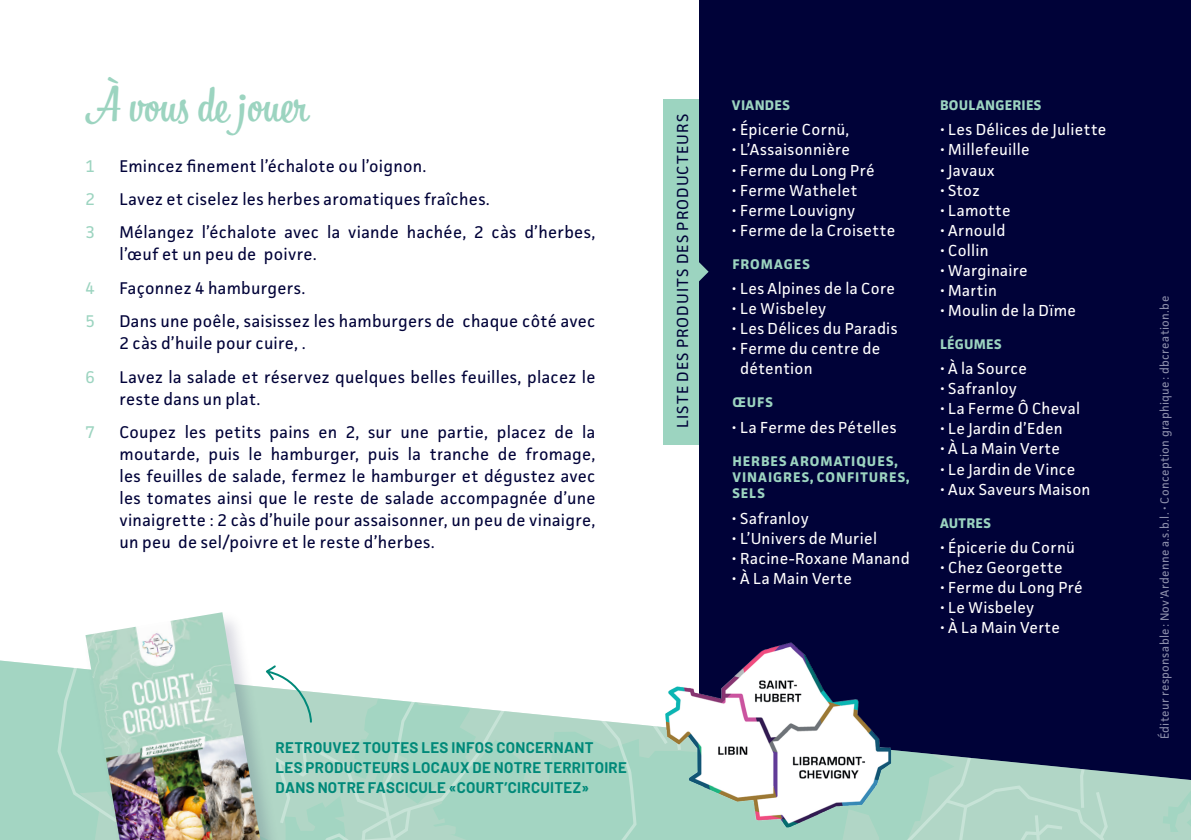
<style>
.page{position:relative;width:1191px;height:840px;background:#fff}
.page>*{position:absolute;margin:0;border:0;box-sizing:border-box;transform-origin:0 0}
.t1{font:47.8px "Bistro Script";color:#9cd4c0}
.Recette{font:17px/22px "Facit";letter-spacing:.015em;color:#000238}
.Recette-2{font:17px "Facit";color:#9cd4c0}
.Recette-3{font:16px/20px "Facit";letter-spacing:.015em;color:#fff}
.Recette-4{font:16px "Facit";letter-spacing:.065em;color:#000238}
.t2{font:700 15px/20px "Barlow";letter-spacing:.02em;color:#008979}
.Recette-5{font:700 14px/16px "Facit";letter-spacing:.065em;color:#9cd4c0}
.Recette-6{font:700 14px "Facit";letter-spacing:.02em;color:#9cd4c0}
.Recette-7{font:700 14px "Facit";letter-spacing:.015em;color:#9cd4c0}
.Recette-8{font:700 14px "Facit";letter-spacing:.025em;color:#9cd4c0}
.t3{font:12px "Facit";letter-spacing:.03em;color:#9092ae}
</style>
<div class="page">
<div style="left:699px;top:0;width:492px;height:839px;background:#000238"></div>
<div style="left:0;top:660px;width:56px;height:179px;background:#a3d5c2"></div>
<img style="left:752px;top:642px;width:56px;height:18px">
<img style="left:85px;top:612px;width:157px;height:48px">
<svg style="left:56px;top:660px;width:1135px;height:179px"></svg>
<div style="left:664px;top:99px;width:35px;height:345px;background:#9cd4c0"></div>
<svg style="left:699px;top:262px;width:9px;height:19px"></svg>
<p class="t1" style="left:85px;top:76px;width:223px">À vous de jouer</p>
<p class="Recette-2" style="left:85px;top:155px;width:11px">1</p>
<p class="Recette" style="left:119px;top:154px;width:308px">Emincez finement l’échalote ou l’oignon.</p>
<p class="Recette-2" style="left:85px;top:188px;width:11px">2</p>
<p class="Recette" style="left:119px;top:188px;width:372px">Lavez et ciselez les herbes aromatiques fraîches.</p>
<p class="Recette-2" style="left:85px;top:222px;width:11px">3</p>
<p class="Recette" style="left:119px;top:221px;width:477px">Mélangez l’échalote avec la viande hachée, 2 càs d’herbes, l’œuf et un peu de poivre.</p>
<p class="Recette-2" style="left:85px;top:277px;width:11px">4</p>
<p class="Recette" style="left:119px;top:276px;width:187px">Façonnez 4 hamburgers.</p>
<p class="Recette-2" style="left:85px;top:310px;width:11px">5</p>
<p class="Recette" style="left:119px;top:310px;width:477px">Dans une poêle, saisissez les hamburgers de chaque côté avec<br>2 càs d’huile pour cuire, .</p>
<p class="Recette-2" style="left:85px;top:366px;width:11px">6</p>
<p class="Recette" style="left:119px;top:365px;width:477px">Lavez la salade et réservez quelques belles feuilles, placez le reste dans un plat.</p>
<p class="Recette-2" style="left:85px;top:421px;width:11px">7</p>
<p class="Recette" style="left:119px;top:420px;width:477px;text-align:justify">Coupez les petits pains en 2, sur une partie, placez de la moutarde, puis le hamburger, puis la tranche de fromage, les feuilles de salade, fermez le hamburger et dégustez avec les tomates ainsi que le reste de salade accompagnée d’une vinaigrette : 2 càs d’huile pour assaisonner, un peu de vinaigre, un peu de sel/poivre et le reste d’herbes.</p>
<p class="t2" style="left:276px;top:735px;width:353px">RETROUVEZ TOUTES LES INFOS CONCERNANT<br>LES PRODUCTEURS LOCAUX DE NOTRE TERRITOIRE<br>DANS NOTRE FASCICULE «COURT’CIRCUITEZ»</p>
<p class="Recette-4" style="left:672px;top:428px;width:316px;rotate:-90deg">LISTE DES PRODUITS DES PRODUCTEURS</p>
<p class="Recette-8" style="left:732px;top:96px;width:59px">VIANDES</p>
<p class="Recette-3" style="left:732px;top:119px;width:119px">• Épicerie Cornü,</p>
<p class="Recette-3" style="left:732px;top:139px;width:120px">• L’Assaisonnière</p>
<p class="Recette-3" style="left:732px;top:159px;width:144px">• Ferme du Long Pré</p>
<p class="Recette-3" style="left:732px;top:179px;width:127px">• Ferme Wathelet</p>
<p class="Recette-3" style="left:732px;top:199px;width:125px">• Ferme Louvigny</p>
<p class="Recette-3" style="left:732px;top:219px;width:165px">• Ferme de la Croisette</p>
<p class="Recette-5" style="left:732px;top:255px;width:79px">FROMAGES</p>
<p class="Recette-3" style="left:732px;top:278px;width:165px">• Les Alpines de la Core</p>
<p class="Recette-3" style="left:732px;top:298px;width:96px">• Le Wisbeley</p>
<p class="Recette-3" style="left:732px;top:318px;width:167px">• Les Délices du Paradis</p>
<p class="Recette-3" style="left:740px;top:338px;width:142px;text-indent:-8px">• Ferme du centre de détention</p>
<p class="Recette-5" style="left:732px;top:394px;width:42px">ŒUFS</p>
<p class="Recette-3" style="left:732px;top:417px;width:166px">• La Ferme des Pételles</p>
<p class="Recette-5" style="left:732px;top:453px;width:179px">HERBES AROMATIQUES,<br>VINAIGRES, CONFITURES,<br>SELS</p>
<p class="Recette-3" style="left:732px;top:507px;width:78px">• Safranloy</p>
<p class="Recette-3" style="left:732px;top:527px;width:147px">• L’Univers de Muriel</p>
<p class="Recette-3" style="left:732px;top:547px;width:179px">• Racine-Roxane Manand</p>
<p class="Recette-3" style="left:732px;top:567px;width:122px">• À La Main Verte</p>
<p class="Recette-6" style="left:940px;top:96px;width:103px">BOULANGERIES</p>
<p class="Recette-3" style="left:940px;top:119px;width:168px">• Les Délices de Juliette</p>
<p class="Recette-3" style="left:940px;top:139px;width:91px">• Millefeuille</p>
<p class="Recette-3" style="left:940px;top:159px;width:56px">• Javaux</p>
<p class="Recette-3" style="left:940px;top:179px;width:41px">• Stoz</p>
<p class="Recette-3" style="left:940px;top:199px;width:72px">• Lamotte</p>
<p class="Recette-3" style="left:940px;top:219px;width:67px">• Arnould</p>
<p class="Recette-3" style="left:940px;top:239px;width:50px">• Collin</p>
<p class="Recette-3" style="left:940px;top:259px;width:89px">• Warginaire</p>
<p class="Recette-3" style="left:940px;top:279px;width:58px">• Martin</p>
<p class="Recette-3" style="left:940px;top:299px;width:138px">• Moulin de la Dïme</p>
<p class="Recette-7" style="left:940px;top:335px;width:63px">LÉGUMES</p>
<p class="Recette-3" style="left:940px;top:358px;width:88px">• À la Source</p>
<p class="Recette-3" style="left:940px;top:378px;width:78px">• Safranloy</p>
<p class="Recette-3" style="left:940px;top:398px;width:142px">• La Ferme Ô Cheval</p>
<p class="Recette-3" style="left:940px;top:418px;width:124px">• Le Jardin d’Eden</p>
<p class="Recette-3" style="left:940px;top:438px;width:122px">• À La Main Verte</p>
<p class="Recette-3" style="left:940px;top:458px;width:137px">• Le Jardin de Vince</p>
<p class="Recette-3" style="left:940px;top:478px;width:152px">• Aux Saveurs Maison</p>
<p class="Recette-5" style="left:940px;top:514px;width:52px">AUTRES</p>
<p class="Recette-3" style="left:940px;top:537px;width:136px">• Épicerie du Cornü</p>
<p class="Recette-3" style="left:940px;top:557px;width:124px">• Chez Georgette</p>
<p class="Recette-3" style="left:940px;top:577px;width:144px">• Ferme du Long Pré</p>
<p class="Recette-3" style="left:940px;top:597px;width:96px">• Le Wisbeley</p>
<p class="Recette-3" style="left:940px;top:617px;width:122px">• À La Main Verte</p>
<p class="t3" style="left:1157px;top:738px;width:444px;rotate:-90deg">Éditeur responsable: Nov'Ardenne a.s.b.l. • Conception graphique: dbcreation.be</p>
</div>
